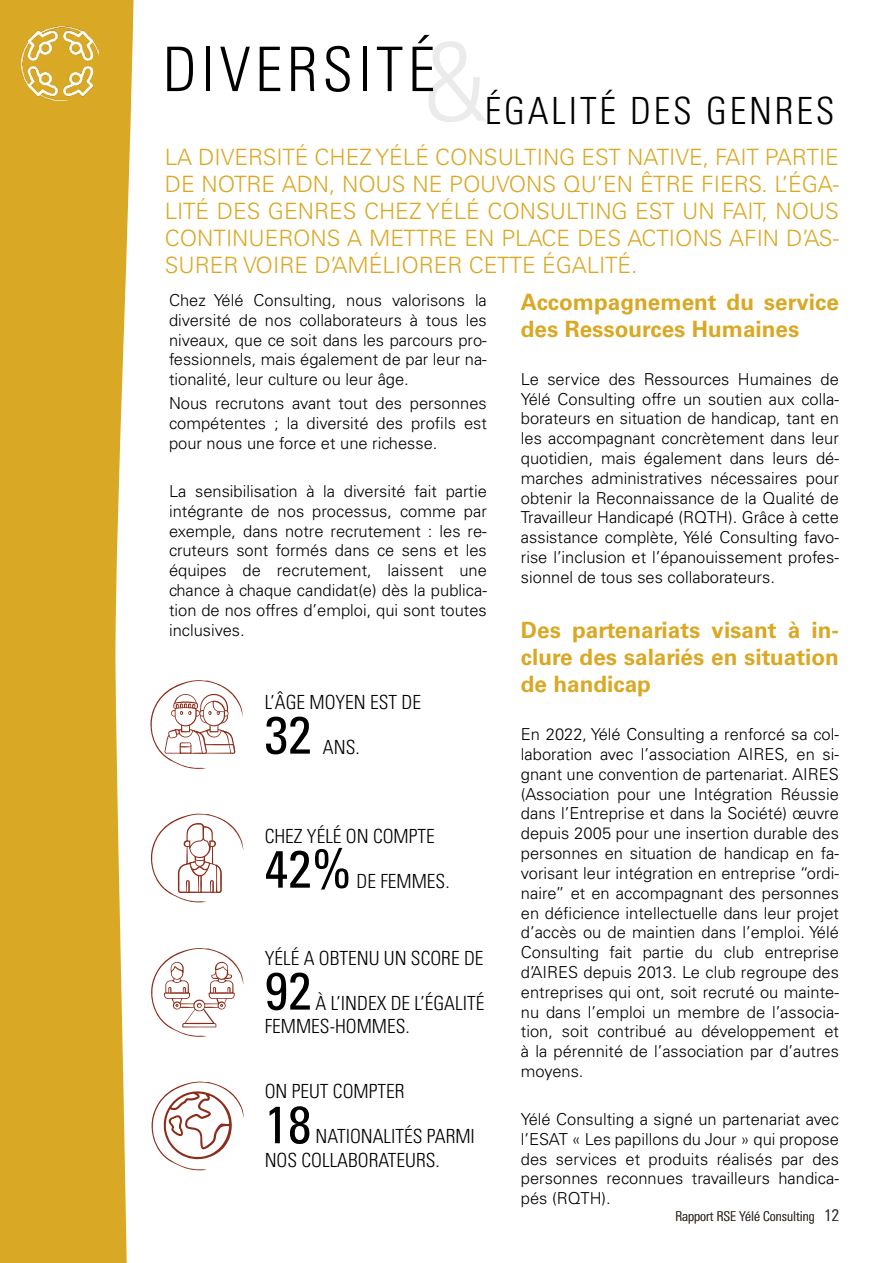
<style>
.page{position:relative;width:893px;height:1263px;background:#fff}
.page>*{position:absolute;margin:0;border:0;box-sizing:border-box;transform-origin:0 0}
.t1{font:300 condensed 61.5px "Univers LT Std";letter-spacing:.075em;color:#000}
.t2{font:condensed 52.5px "Univers LT Std";color:#000}
.t3{font:300 condensed 37.5px "Univers LT Std";letter-spacing:.075em;color:#000}
.t4{font:300 22.5px/27px "Univers LT Std";color:#d9a925;text-align:justify}
.t5{font:700 22.5px/27px "Univers LT Std";color:#d9a925}
.t6{font:300 condensed 19.5px/23.4px "Univers LT Std";color:#000}
.t7{font:300 16.5px/19.8px "Univers LT Std";color:#000;text-align:justify}
.t8{font:300 condensed 13.5px "Univers LT Std";color:#3f3731}
.s1{font-size:108px}
.s2{font-size:16.5px}
</style>
<div class="page">
<svg style="left:0;top:0;width:134px;height:1263px;background:#dcb037"></svg>
<img style="left:21px;top:26px;width:77px;height:74px">
<svg style="left:150px;top:680px;width:93px;height:89px"></svg>
<svg style="left:150px;top:813px;width:93px;height:89px"></svg>
<svg style="left:151px;top:948px;width:93px;height:89px"></svg>
<svg style="left:151px;top:1081px;width:93px;height:89px"></svg>
<h1 class="t1" style="left:163px;top:32px;width:327px">DIVERSITÉ<span class="s1">&amp;</span></h1>
<h3 class="t3" style="left:485px;top:88px;width:351px">ÉGALITÉ DES GENRES</h3>
<p class="t4" style="left:165px;top:144px;width:676px">LA DIVERSITÉ CHEZ YÉLÉ CONSULTING EST NATIVE, FAIT PARTIE DE NOTRE ADN, NOUS NE POUVONS QU’EN ÊTRE FIERS. L’ÉGA-LITÉ DES GENRES CHEZ YÉLÉ CONSULTING EST UN FAIT, NOUS CONTINUERONS A METTRE EN PLACE DES ACTIONS AFIN D’AS-SURER VOIRE D’AMÉLIORER CETTE ÉGALITÉ.</p>
<p class="t7" style="left:169px;top:290px;width:319px">Chez Yélé Consulting, nous valorisons la diversité de nos collaborateurs à tous les niveaux, que ce soit dans les parcours pro&shy;fessionnels, mais également de par leur na&shy;tionalité, leur culture ou leur âge.</p>
<p class="t7" style="left:169px;top:394px;width:319px">Nous recrutons avant tout des personnes compétentes ; la diversité des profils est pour nous une force et une richesse.</p>
<p class="t7" style="left:169px;top:481px;width:319px">La sensibilisation à la diversité fait partie intégrante de nos processus, comme par exemple, dans notre recrutement : les re&shy;cruteurs sont formés dans ce sens et les équipes de recrutement, laissent une chance à chaque candidat(e) dès la publica&shy;tion de nos offres d’emploi, qui sont toutes inclusives.</p>
<p class="t6" style="left:265px;top:690px;width:158px">L’ÂGE MOYEN EST DE</p>
<h2 class="t2" style="left:265px;top:702px;width:48px">32</h2>
<p class="t6" style="left:323px;top:735px;width:38px">ANS.</p>
<p class="t6" style="left:265px;top:824px;width:172px">CHEZ YÉLÉ ON COMPTE</p>
<h2 class="t2" style="left:265px;top:836px;width:89px">42%</h2>
<p class="t6" style="left:356px;top:869px;width:95px">DE FEMMES.</p>
<p class="t6" style="left:265px;top:946px;width:220px">YÉLÉ A OBTENU UN SCORE DE</p>
<h2 class="t2" style="left:265px;top:958px;width:48px">92</h2>
<p class="t6" style="left:265px;top:991px;width:221px;text-indent:51px">À L’INDEX DE L’ÉGALITÉ<br>FEMMES-HOMMES.</p>
<p class="t6" style="left:265px;top:1080px;width:141px">ON PEUT COMPTER</p>
<h2 class="t2" style="left:265px;top:1091px;width:48px">18</h2>
<p class="t6" style="left:265px;top:1125px;width:212px;text-indent:51px">NATIONALITÉS PARMI<br>NOS COLLABORATEURS.</p>
<h3 class="t5" style="left:521px;top:288px;width:320px">Accompagnement du service des Ressources Humaines</h3>
<p class="t7" style="left:521px;top:369px;width:320px">Le service des Ressources Humaines de Yélé Consulting offre un soutien aux colla&shy;borateurs en situation de handicap, tant en les accompagnant concrètement dans leur quotidien, mais également dans leurs dé&shy;marches administratives nécessaires pour obtenir la Reconnaissance de la Qualité de Travailleur Handicapé (RQTH). Grâce à cette assistance complète, Yélé Consulting favo&shy;rise l’inclusion et l’épanouissement profes&shy;sionnel de tous ses collaborateurs.</p>
<h3 class="t5" style="left:521px;top:617px;width:320px;text-align:justify">Des partenariats visant à in&shy;clure des salariés en situation de handicap</h3>
<p class="t7" style="left:521px;top:724px;width:320px">En 2022, Yélé Consulting a renforcé sa col&shy;laboration avec l’association AIRES, en si&shy;gnant une convention de partenariat. AIRES (Association pour une Intégration Réussie dans l’Entreprise et dans la Société) œuvre depuis 2005 pour une insertion durable des personnes en situation de handicap en fa&shy;vorisant leur intégration en entreprise “ordi&shy;naire” et en accompagnant des personnes en déficience intellectuelle dans leur projet d’accès ou de maintien dans l’emploi. Yélé Consulting fait partie du club entreprise d’AIRES depuis 2013. Le club regroupe des entreprises qui ont, soit recruté ou mainte&shy;nu dans l’emploi un membre de l’associa&shy;tion, soit contribué au développement et à la pérennité de l’association par d’autres moyens.</p>
<p class="t7" style="left:521px;top:1109px;width:320px">Yélé Consulting a signé un partenariat avec l’ESAT « Les papillons du Jour » qui propose des services et produits réalisés par des personnes reconnues travailleurs handica&shy;pés (RQTH).</p>
<p class="t8" style="left:675px;top:1208px;width:165px">Rapport RSE Yélé Consulting <span class="s2">12</span></p>
</div>
